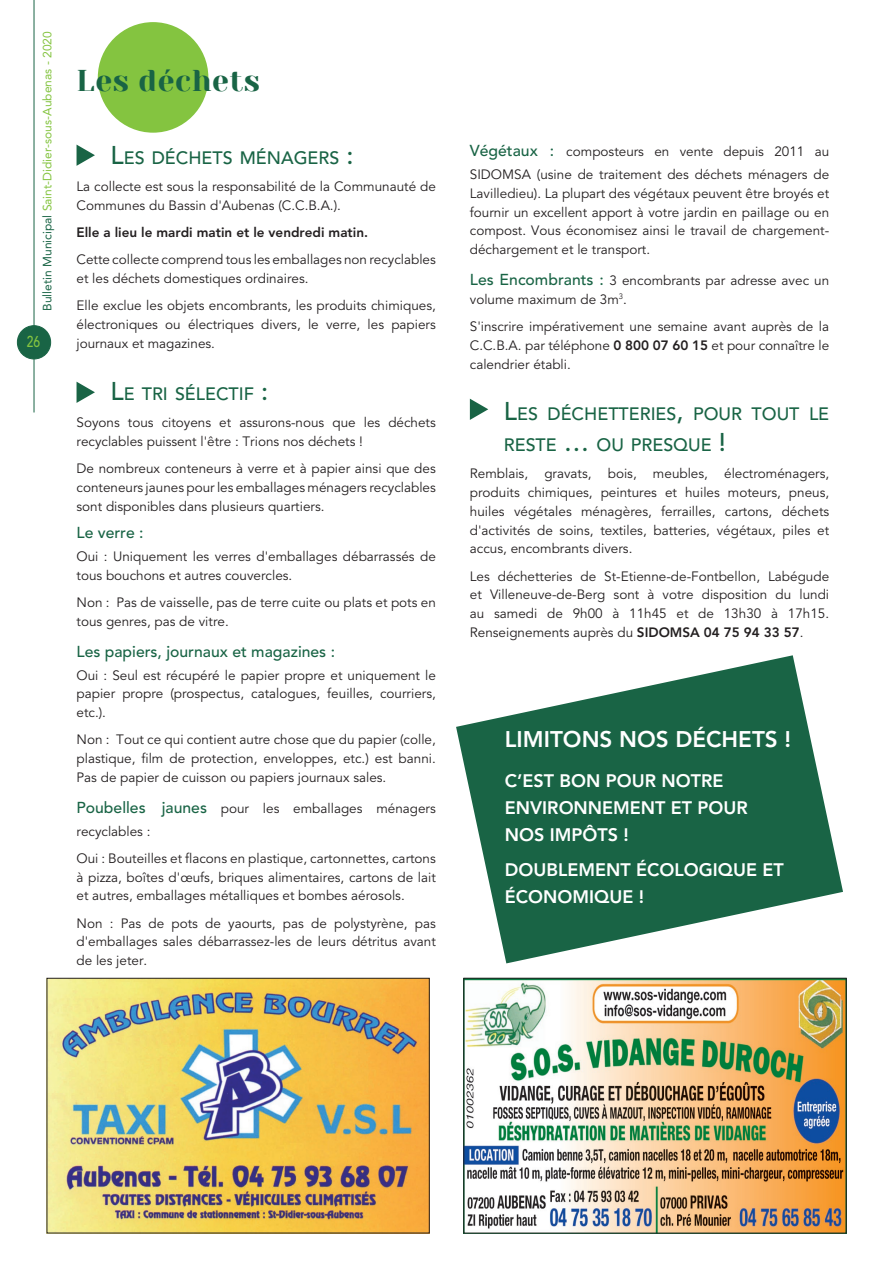
<style>
.page{position:relative;width:893px;height:1263px;background:#fff}
.page>*{position:absolute;margin:0;border:0;box-sizing:border-box;transform-origin:0 0}
.Titre_rubriques{font:30px "Yeseva One";letter-spacing:.02em;color:#196445}
.Exergue{font:800 22.5px "Avenir LT Std";color:#fff}
.Exergue-2{font:800 18px/27px "Avenir LT Std";color:#fff}
.t1{font:500 17.85px/30.6px "Avenir LT Std";color:#196445}
.t2{font:500 15.75px "Avenir LT Std";color:#196445}
.t3{font:500 15.6px "Avenir LT Std";color:#84c440;scale:.77 1}
.t4{font:13.5px/18.8px "Avenir LT Std";color:#231f20;text-align:justify}
.t5{font:800 13.5px "Avenir LT Std";color:#231f20}
.t6{font:12px "Avenir LT Std";color:#84c440}
.s1{color:#196445}
.s2{font-size:25.5px}
.s3{font-weight:500;font-size:15.75px;color:#196445}
.s4{font-weight:800}
</style>
<div class="page">
<hr style="left:34px;top:0;width:1px;height:412px;background:#196445">
<div style="left:17px;top:326px;width:34px;height:33px;background:#196445;border-radius:50%"></div>
<div style="left:17px;top:325px;width:34px;height:34px;border:1px solid #196445;border-radius:50%"></div>
<div style="left:98px;top:22px;width:110px;height:111px;background:#84c440;border-radius:50%"></div>
<svg style="left:77px;top:145px;width:18px;height:21px"></svg>
<svg style="left:77px;top:382px;width:18px;height:21px"></svg>
<svg style="left:470px;top:399px;width:18px;height:21px"></svg>
<svg style="left:456px;top:655px;width:387px;height:308px;fill:#196445"></svg>
<img style="left:466px;top:980px;width:378px;height:251px">
<div style="left:464px;top:978px;width:382px;height:255px;border:1px solid #231f20"></div>
<img style="left:49px;top:980px;width:378px;height:251px">
<div style="left:47px;top:978px;width:382px;height:255px;border:1px solid #231f20"></div>
<p class="t6" style="left:40px;top:311px;width:281px;rotate:-90deg"><span class="s1">Bulletin Municipal</span> Saint-Didier-sous-Aubenas - 2020</p>
<p class="t3" style="left:27px;top:332px;width:19px">26</p>
<p class="Titre_rubriques" style="left:77px;top:63px;width:185px">Les déchets</p>
<p class="t1" style="left:111px;top:143px;width:244px"><span class="s2">L</span>ES DÉCHETS MÉNAGERS <span class="s2">:</span></p>
<p class="t4" style="left:77px;top:177px;width:361px">La collecte est sous la responsabilité de la Communauté de<br>Communes du Bassin d'Aubenas (C.C.B.A.).</p>
<p class="t5" style="left:77px;top:224px;width:293px">Elle a lieu le mardi matin et le vendredi matin.</p>
<p class="t4" style="left:77px;top:251px;width:361px">Cette collecte comprend tous les emballages non recyclables et les déchets domestiques ordinaires.</p>
<p class="t4" style="left:77px;top:297px;width:361px">Elle exclue les objets encombrants, les produits chimiques, électroniques ou électriques divers, le verre, les papiers journaux et magazines.</p>
<p class="t1" style="left:111px;top:379px;width:159px"><span class="s2">L</span>E TRI SÉLECTIF <span class="s2">:</span></p>
<p class="t4" style="left:77px;top:413px;width:361px">Soyons tous citoyens et assurons-nous que les déchets recyclables puissent l'être : Trions nos déchets !</p>
<p class="t4" style="left:77px;top:459px;width:361px">De nombreux conteneurs à verre et à papier ainsi que des conteneurs jaunes pour les emballages ménagers recyclables sont disponibles dans plusieurs quartiers.</p>
<p class="t2" style="left:77px;top:523px;width:69px">Le verre :</p>
<p class="t4" style="left:77px;top:547px;width:361px">Oui : Uniquement les verres d'emballages débarrassés de tous bouchons et autres couvercles.</p>
<p class="t4" style="left:77px;top:593px;width:361px">Non : Pas de vaisselle, pas de terre cuite ou plats et pots en tous genres, pas de vitre.</p>
<p class="t2" style="left:77px;top:642px;width:260px">Les papiers, journaux et magazines :</p>
<p class="t4" style="left:77px;top:666px;width:361px">Oui : Seul est récupéré le papier propre et uniquement le papier propre (prospectus, catalogues, feuilles, courriers, etc.).</p>
<p class="t4" style="left:77px;top:731px;width:361px">Non : Tout ce qui contient autre chose que du papier (colle, plastique, film de protection, enveloppes, etc.) est banni.<br>Pas de papier de cuisson ou papiers journaux sales.</p>
<p class="t4" style="left:77px;top:797px;width:361px;line-height:22.5px"><span class="s3">Poubelles jaunes</span> pour les emballages ménagers recyclables :</p>
<p class="t4" style="left:77px;top:849px;width:361px">Oui : Bouteilles et flacons en plastique, cartonnettes, cartons à pizza, boîtes d'œufs, briques alimentaires, cartons de lait et autres, emballages métalliques et bombes aérosols.</p>
<p class="t4" style="left:77px;top:914px;width:361px">Non : Pas de pots de yaourts, pas de polystyrène, pas d'emballages sales débarrassez-les de leurs détritus avant de les jeter.</p>
<p class="t4" style="left:470px;top:141px;width:361px;line-height:22.5px"><span class="s3">Végétaux :</span> composteurs en vente depuis 2011 au<br>SIDOMSA (usine de traitement des déchets ménagers de</p>
<p class="t4" style="left:470px;top:184px;width:361px">Lavilledieu). La plupart des végétaux peuvent être broyés et fournir un excellent apport à votre jardin en paillage ou en compost. Vous économisez ainsi le travail de chargement&shy;déchargement et le transport.</p>
<p class="t4" style="left:470px;top:271px;width:361px"><span class="s3">Les Encombrants :</span> 3 encombrants par adresse avec un volume maximum de 3m<sup>3</sup>.</p>
<p class="t4" style="left:470px;top:317px;width:361px">S'inscrire impérativement une semaine avant auprès de la C.C.B.A. par téléphone <span class="s4">0 800 07 60 15</span> et pour connaître le calendrier établi.</p>
<p class="t1" style="left:504px;top:399px;width:327px"><span class="s2">L</span>ES DÉCHETTERIES<span class="s2">,</span> POUR TOUT LE<br>RESTE <span class="s2">…</span> OU PRESQUE <span class="s2">!</span></p>
<p class="t4" style="left:470px;top:465px;width:361px">Remblais, gravats, bois, meubles, électroménagers, produits chimiques, peintures et huiles moteurs, pneus, huiles végétales ménagères, ferrailles, cartons, déchets d'activités de soins, textiles, batteries, végétaux, piles et accus, encombrants divers.</p>
<p class="t4" style="left:470px;top:567px;width:361px">Les déchetteries de St-Etienne-de-Fontbellon, Labégude et Villeneuve-de-Berg sont à votre disposition du lundi au samedi de 9h00 à 11h45 et de 13h30 à 17h15.<br>Renseignements auprès du <span class="s4">SIDOMSA 04 75 94 33 57</span>.</p>
<p class="Exergue" style="left:505px;top:726px;width:288px">LIMITONS NOS DÉCHETS !</p>
<p class="Exergue-2" style="left:505px;top:767px;width:244px">C’EST BON POUR NOTRE<br>ENVIRONNEMENT ET POUR<br>NOS IMPÔTS !</p>
<p class="Exergue-2" style="left:505px;top:856px;width:280px">DOUBLEMENT ÉCOLOGIQUE ET<br>ÉCONOMIQUE !</p>
</div>
